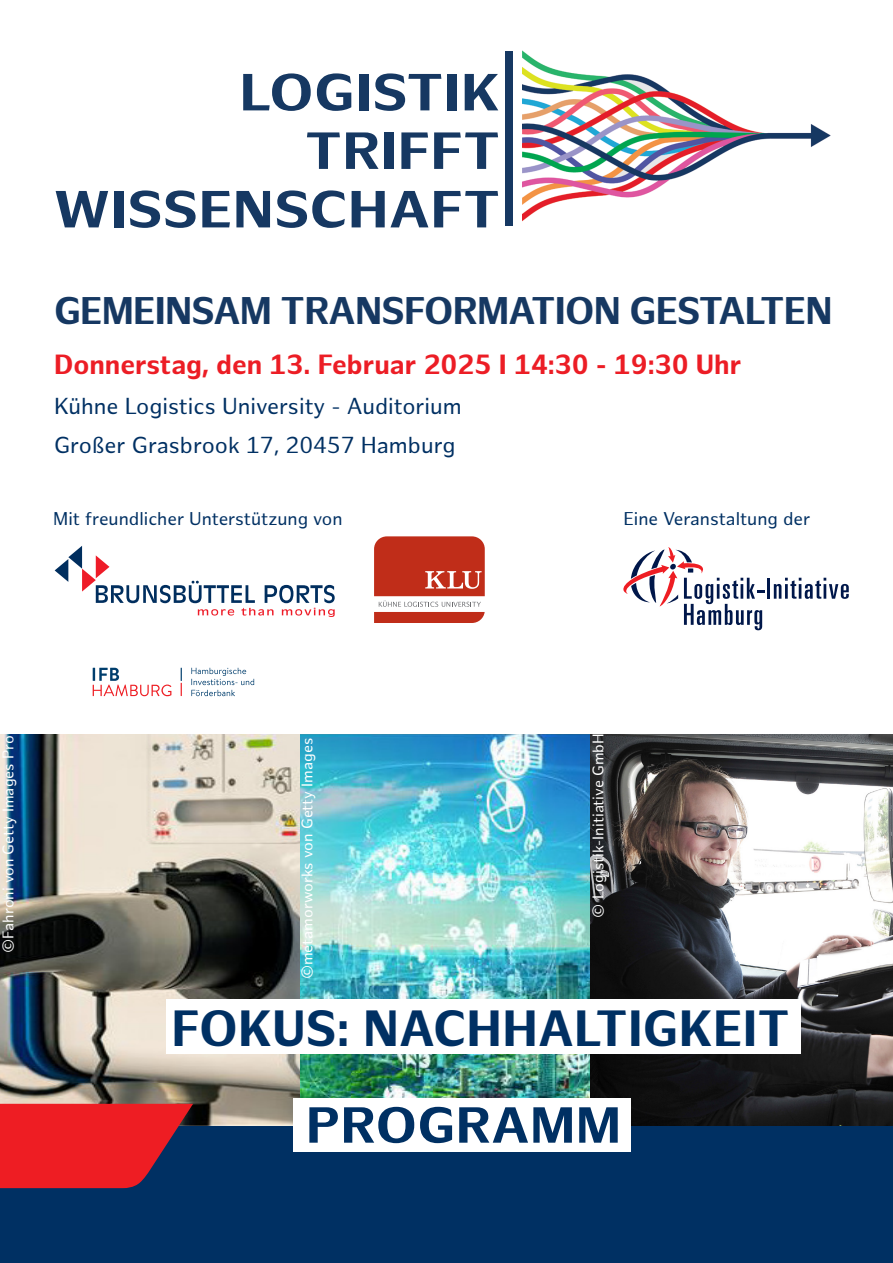
<style>
.page{position:relative;width:893px;height:1263px;background:#fff}
.page>*{position:absolute;margin:0;border:0;box-sizing:border-box;transform-origin:0 0}
.t1{font:700 51px "Hamburg Sans";letter-spacing:.005em;color:#163862;scale:1.12 1}
.t2{font:700 49.5px "Hamburg Sans";letter-spacing:.005em;color:#003063}
.t3{font:700 49.5px "Hamburg Sans";letter-spacing:.005em;color:#003063;scale:1.07 1}
.t4{font:700 37.5px "Hamburg Sans";letter-spacing:-.02em;color:#163862}
.Absatzformat_2{font:700 27px "Hamburg Sans";color:#ec1d25}
.Erste_Seite{font:22.5px "Hamburg Sans";color:#003063}
.Erste_Seite-2{font:18px "Hamburg Sans";color:#003063}
.t5{font:15px "Hamburg Sans";color:#fff}
</style>
<div class="page">
<img style="left:589px;top:734px;width:304px;height:393px">
<div style="left:505px;top:51px;width:7px;height:174px;background:#163862"></div>
<img style="left:522px;top:50px;width:309px;height:172px">
<img style="left:0;top:734px;width:300px;height:393px">
<div style="left:0;top:1127px;width:893px;height:136px;background:#003063"></div>
<svg style="left:0;top:1104px;width:193px;height:84px;background:#cc1f2b"></svg>
<img style="left:300px;top:734px;width:289px;height:364px">
<div style="left:293px;top:1098px;width:337px;height:54px;background:#fff"></div>
<div style="left:166px;top:999px;width:635px;height:54px;background:#fff"></div>
<svg style="left:55px;top:546px;width:280px;height:71px"></svg>
<svg style="left:374px;top:536px;width:111px;height:87px"></svg>
<hr style="left:767px;top:578px;width:3px;height:21px;background:#00174a">
<svg style="left:774px;top:578px;width:75px;height:21px"></svg>
<svg style="left:623px;top:547px;width:141px;height:83px"></svg>
<svg style="left:93px;top:668px;width:78px;height:28px"></svg>
<svg style="left:191px;top:668px;width:63px;height:28px"></svg>
<svg style="left:181px;top:668px;width:1px;height:28px"></svg>
<p class="t1" style="left:239px;top:63px;width:234px">LOGISTIK</p>
<p class="t1" style="left:305px;top:121px;width:176px">TRIFFT</p>
<p class="t1" style="left:54px;top:180px;width:400px">WISSENSCHAFT</p>
<p class="t4" style="left:54px;top:289px;width:780px">GEMEINSAM TRANSFORMATION GESTALTEN</p>
<p class="Absatzformat_2" style="left:54px;top:349px;width:689px">Donnerstag, den 13. Februar 2025 I 14:30 - 19:30 Uhr</p>
<p class="Erste_Seite" style="left:54px;top:393px;width:409px">Kühne Logistics University - Auditorium</p>
<p class="Erste_Seite" style="left:54px;top:433px;width:403px">Großer Grasbrook 17, 20457 Hamburg</p>
<p class="Erste_Seite-2" style="left:53px;top:508px;width:291px">Mit freundlicher Unterstützung von</p>
<p class="Erste_Seite-2" style="left:623px;top:508px;width:188px">Eine Veranstaltung der</p>
<p class="t5" style="left:0;top:953px;width:218px;rotate:-90deg">©Fahroni von Getty Images Pro</p>
<p class="t5" style="left:299px;top:979px;width:243px;rotate:-90deg">©metamorworks von Getty Images</p>
<p class="t5" style="left:590px;top:918px;width:186px;rotate:-90deg">© Logistik-Initiative GmbH</p>
<p class="t2" style="left:172px;top:1000px;width:620px">FOKUS: NACHHALTIGKEIT</p>
<p class="t3" style="left:306px;top:1096px;width:296px">PROGRAMM</p>
</div>
